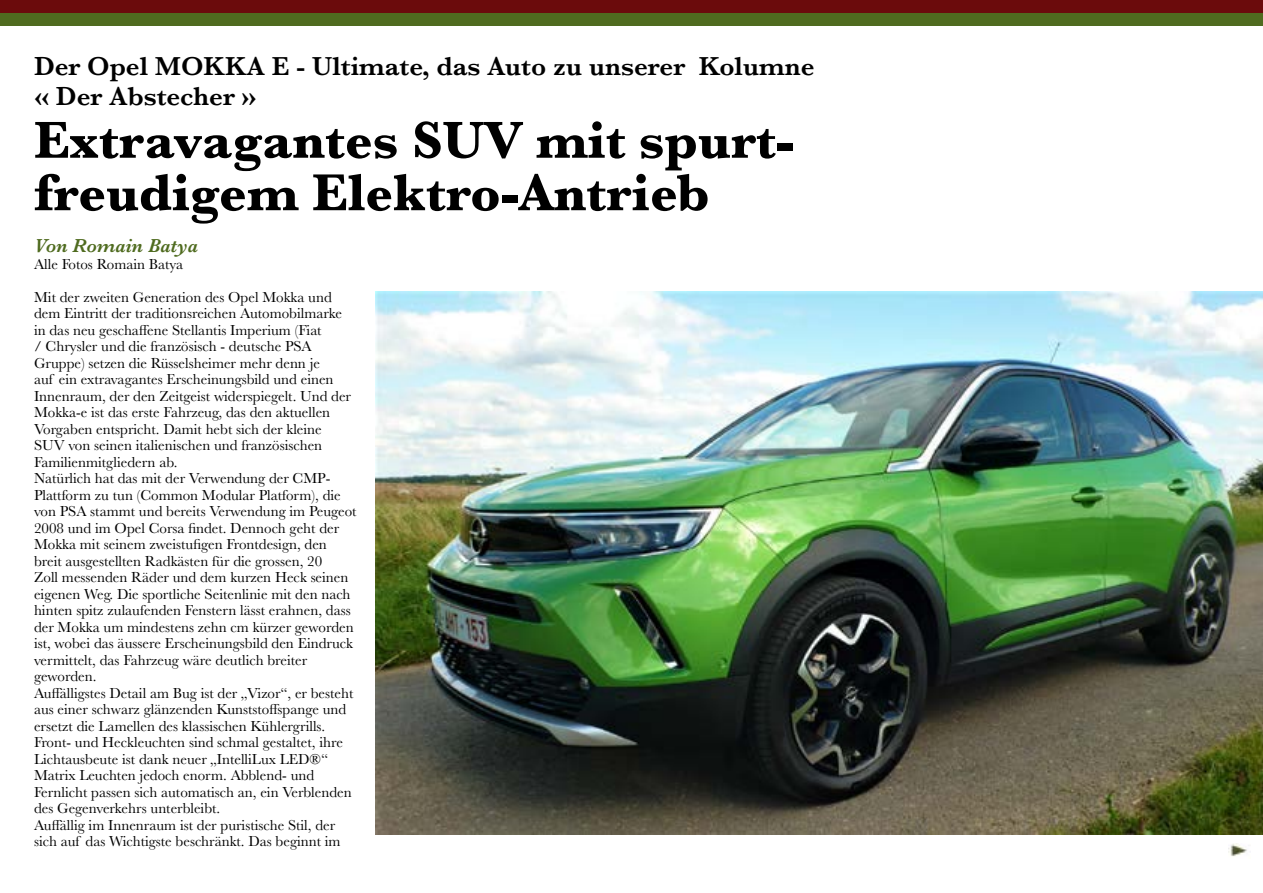
<style>
.page{position:relative;width:1263px;height:893px;background:#fff}
.page>*{position:absolute;margin:0;border:0;box-sizing:border-box;transform-origin:0 0}
.t1{font:700 54px/52.5px "Baskerville";color:#000}
.t2{font:600 27px/30px "Baskerville";color:#000}
.t3{font:italic 600 19.5px "Baskerville";color:#4f6b1f}
.t4{font:15px/16.5px "Baskerville";color:#000}
</style>
<div class="page">
<div style="left:0;top:0;width:1263px;height:13px;background:#6b0b0c"></div>
<div style="left:0;top:13px;width:1263px;height:13px;background:#4f6b1f"></div>
<img style="left:1229px;top:844px;width:18px;height:13px">
<img style="left:375px;top:291px;width:888px;height:544px">
<h2 class="t2" style="left:34px;top:51px;width:782px">Der Opel MOKKA E - Ultimate, das Auto zu unserer Kolumne « Der Abstecher »</h2>
<h1 class="t1" style="left:34px;top:114px;width:762px">Extravagantes SUV mit spurt&shy;freudigem Elektro-Antrieb</h1>
<h3 class="t3" style="left:34px;top:233px;width:166px">Von Romain Batya</h3>
<p class="t4" style="left:34px;top:256px;width:151px">Alle Fotos Romain Batya</p>
<p class="t4" style="left:34px;top:289px;width:324px">Mit der zweiten Generation des Opel Mokka und dem Eintritt der traditionsreichen Automobilmarke in das neu geschaffene Stellantis Imperium (Fiat<br>/ Chrysler und die französisch - deutsche PSA Gruppe) setzen die Rüsselsheimer mehr denn je<br>auf ein extravagantes Erscheinungsbild und einen Innenraum, der den Zeitgeist widerspiegelt. Und der Mokka-e ist das erste Fahrzeug, das den aktuellen Vorgaben entspricht. Damit hebt sich der kleine<br>SUV von seinen italienischen und französischen Familienmitgliedern ab.<br>Natürlich hat das mit der Verwendung der CMP-Plattform zu tun (Common Modular Platform), die von PSA stammt und bereits Verwendung im Peugeot 2008 und im Opel Corsa findet. Dennoch geht der Mokka mit seinem zweistufigen Frontdesign, den breit ausgestellten Radkästen für die grossen, 20<br>Zoll messenden Räder und dem kurzen Heck seinen eigenen Weg. Die sportliche Seitenlinie mit den nach hinten spitz zulaufenden Fenstern lässt erahnen, dass der Mokka um mindestens zehn cm kürzer geworden ist, wobei das äussere Erscheinungsbild den Eindruck vermittelt, das Fahrzeug wäre deutlich breiter geworden.<br>Auffälligstes Detail am Bug ist der „Vizor“, er besteht aus einer schwarz glänzenden Kunststoffspange und ersetzt die Lamellen des klassischen Kühlergrills.<br>Front- und Heckleuchten sind schmal gestaltet, ihre Lichtausbeute ist dank neuer „IntelliLux LED®“ Matrix Leuchten jedoch enorm. Abblend- und Fernlicht passen sich automatisch an, ein Verblenden des Gegenverkehrs unterbleibt.<br>Auffällig im Innenraum ist der puristische Stil, der sich auf das Wichtigste beschränkt. Das beginnt im</p>
</div>
